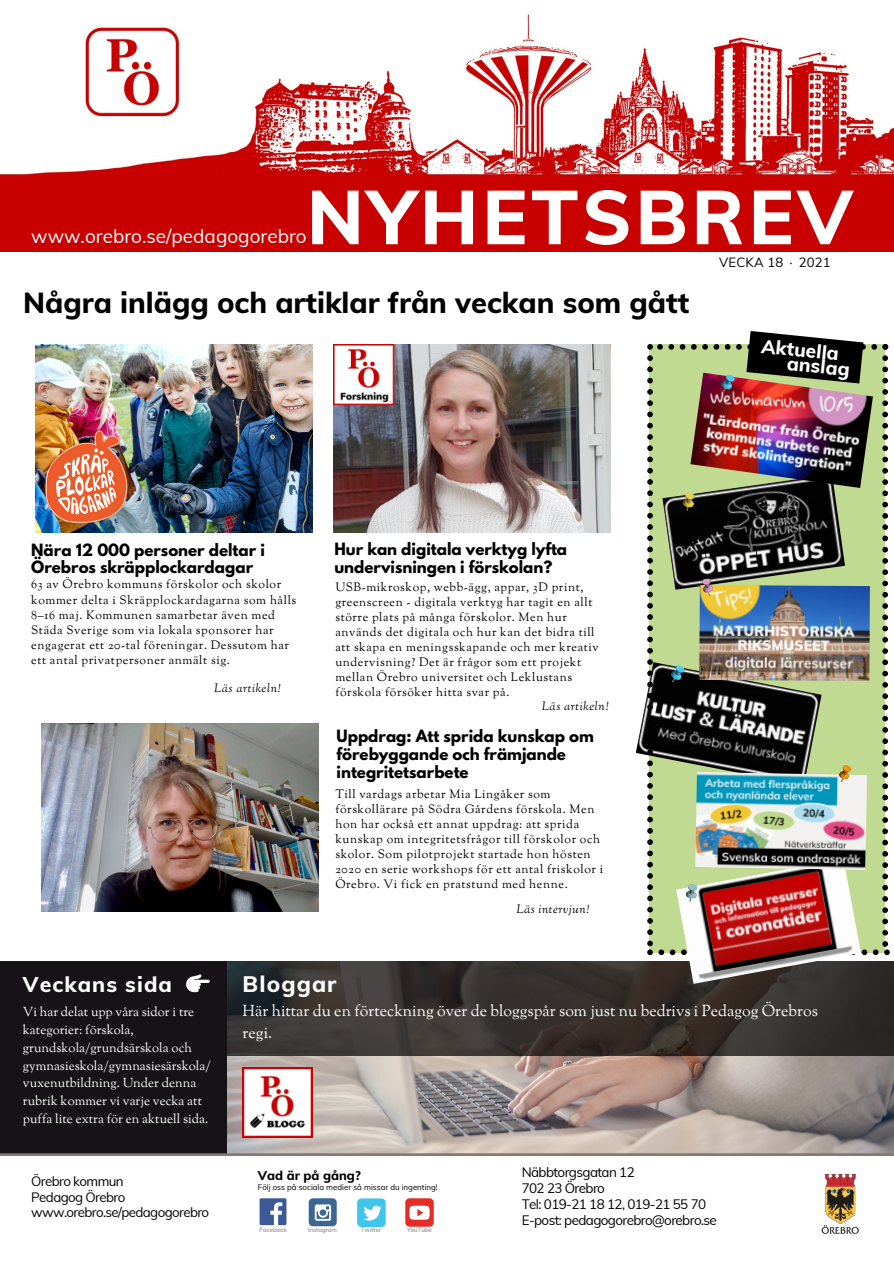
<style>
.page{position:relative;width:894px;height:1264px;background:#fff}
.page>*{position:absolute;margin:0;border:0;box-sizing:border-box;transform-origin:0 0}
.t1{font:800 75.3px "Muli";letter-spacing:.05em;color:#fff}
.t2{font:800 28.95px "Muli";color:#000}
.t3{font:800 22.35px "Muli";letter-spacing:.05em;color:#fff}
.t4{font:800 21.3px "Muli";letter-spacing:.05em;color:#fff}
.t5{font:800 19.2px/14.2px "Muli";color:#fff}
.t6{font:18.9px "Muli";color:#fff}
.t7{font:15.75px/21.6px "Sorts Mill Goudy";color:#fff}
.t8{font:700 15px/18px "League Spartan";color:#000}
.t9{font:13.5px/15.9px "Muli";letter-spacing:-.045em;color:#000}
.t10{font:13.35px/15.6px "Muli";letter-spacing:-.045em;color:#000}
.t11{font:13.05px "Muli";letter-spacing:.015em;color:#000}
.t12{font:12.9px/17.7px "Sorts Mill Goudy";color:#fff}
.t13{font:800 12.6px "Muli";color:#000}
.t14{font:12px/15px "Sorts Mill Goudy";letter-spacing:.045em;color:#000}
.t15{font:italic 12px "Sorts Mill Goudy";letter-spacing:.045em;color:#000}
.t16{font:7.95px "Muli";color:#000}
.t17{font:6.15px "Muli";color:#857672}
</style>
<div class="page">
<img style="left:0;top:14px;width:893px;height:238px">
<img style="left:84px;top:27px;width:96px;height:90px">
<div style="left:308px;top:1198px;width:28px;height:27px;background:#396791;border-radius:4px"></div>
<svg style="left:315px;top:1204px;width:16px;height:16px"></svg>
<div style="left:259px;top:1198px;width:27px;height:27px;background:#3d5a98"></div>
<svg style="left:270px;top:1202px;width:12px;height:23px"></svg>
<img style="left:333px;top:344px;width:277px;height:188px">
<div style="left:405px;top:1198px;width:28px;height:28px;background:#e52d27;border-radius:4px"></div>
<svg style="left:409px;top:1205px;width:20px;height:14px"></svg>
<div style="left:357px;top:1198px;width:28px;height:28px;background:#3fc6ee;border-radius:4px"></div>
<svg style="left:364px;top:1205px;width:17px;height:15px"></svg>
<div style="left:0;top:961px;width:227px;height:193px;background:#161217"></div>
<img style="left:821px;top:1173px;width:38px;height:61px">
<svg style="left:186px;top:974px;width:24px;height:18px"></svg>
<img style="left:35px;top:345px;width:277px;height:188px">
<img style="left:636px;top:695px;width:11px;height:60px">
<img style="left:41px;top:723px;width:277px;height:188px">
<img style="left:227px;top:1056px;width:666px;height:97px">
<svg style="left:227px;top:961px;width:666px;height:95px;background:#36312f"></svg>
<img style="left:676px;top:955px;width:184px;height:28px">
<img style="left:647px;top:331px;width:242px;height:624px">
<img style="left:242px;top:1067px;width:70px;height:69px">
<svg style="left:0;top:1153px;width:893px;height:2px;background:#877975"></svg>
<h1 class="t1" style="left:307px;top:168px;width:547px">NYHETSBREV</h1>
<h3 class="t6" style="left:31px;top:224px;width:277px">www.orebro.se/pedagogorebro</h3>
<h2 class="t2" style="left:23px;top:284px;width:667px">Några inlägg och artiklar från veckan som gått</h2>
<p class="t11" style="left:719px;top:254px;width:113px">VECKA 18 ∙ 2021</p>
<h3 class="t5" style="left:789px;top:341px;width:64px;text-indent:-27px;rotate:6deg">Aktuella anslag</h3>
<p class="t8" style="left:31px;top:543px;width:235px;line-height:17px">Nära 12 000 personer deltar i<br>Örebros skräpplockardagar</p>
<p class="t14" style="left:31px;top:578px;width:266px">63 av Örebro kommuns förskolor och skolor kommer delta i Skräpplockardagarna som hålls 8–16 maj. Kommunen samarbetar även med Städa Sverige som via lokala sponsorer har engagerat ett 20-tal föreningar. Dessutom har ett antal privatpersoner anmält sig.</p>
<p class="t15" style="left:214px;top:680px;width:68px">Läs artikeln!</p>
<p class="t8" style="left:334px;top:542px;width:234px">Hur kan digitala verktyg lyfta undervisningen i förskolan?</p>
<p class="t14" style="left:335px;top:580px;width:265px">USB-mikroskop, webb-ägg, appar, 3D print, greenscreen - digitala verktyg har tagit en allt större plats på många förskolor. Men hur används det digitala och hur kan det bidra till att skapa en meningsskapande och mer kreativ undervisning? Det är frågor som ett projekt mellan Örebro universitet och Leklustans förskola försöker hitta svar på.</p>
<p class="t15" style="left:541px;top:699px;width:68px">Läs artikeln!</p>
<p class="t8" style="left:336px;top:729px;width:259px">Uppdrag: Att sprida kunskap om förebyggande och främjande integritetsarbete</p>
<p class="t14" style="left:335px;top:787px;width:269px">Till vardags arbetar Mia Lingåker som förskollärare på Södra Gårdens förskola. Men hon har också ett annat uppdrag: att sprida kunskap om integritetsfrågor till förskolor och skolor. Som pilotprojekt startade hon hösten 2020 en serie workshops för ett antal friskolor i Örebro. Vi fick en pratstund med henne.</p>
<p class="t15" style="left:516px;top:901px;width:74px">Läs intervjun!</p>
<h3 class="t4" style="left:23px;top:970px;width:150px">Veckans sida</h3>
<p class="t12" style="left:23px;top:1004px;width:189px">Vi har delat upp våra sidor i tre kategorier: förskola, grundskola/grundsärskola och gymnasieskola/gymnasiesärskola/ vuxenutbildning. Under denna rubrik kommer vi varje vecka att puffa lite extra för en aktuell sida.</p>
<p class="t10" style="left:31px;top:1172px;width:179px">Örebro kommun<br>Pedagog Örebro www.orebro.se/pedagogorebro</p>
<h3 class="t3" style="left:242px;top:969px;width:95px">Bloggar</h3>
<h3 class="t7" style="left:242px;top:1001px;width:576px">Här hittar du en förteckning över de bloggspår som just nu bedrivs i Pedagog Örebros regi.</h3>
<p class="t13" style="left:258px;top:1167px;width:104px">Vad är på gång?</p>
<p class="t16" style="left:258px;top:1182px;width:181px">Följ oss på sociala medier så missar du ingenting!</p>
<p class="t17" style="left:259px;top:1225px;width:29px">Facebook</p>
<p class="t17" style="left:308px;top:1225px;width:30px">Instagram</p>
<p class="t17" style="left:361px;top:1226px;width:22px">Twitter</p>
<p class="t17" style="left:407px;top:1226px;width:26px">YouTube</p>
<p class="t9" style="left:521px;top:1164px;width:114px">Näbbtorgsgatan 12<br>702 23 Örebro</p>
<p class="t9" style="left:521px;top:1211px;width:197px">E-post: pedagogorebro@orebro.se</p>
<p class="t9" style="left:521px;top:1196px;width:186px">Tel: 019-21 18 12, 019-21 55 70</p>
</div>
